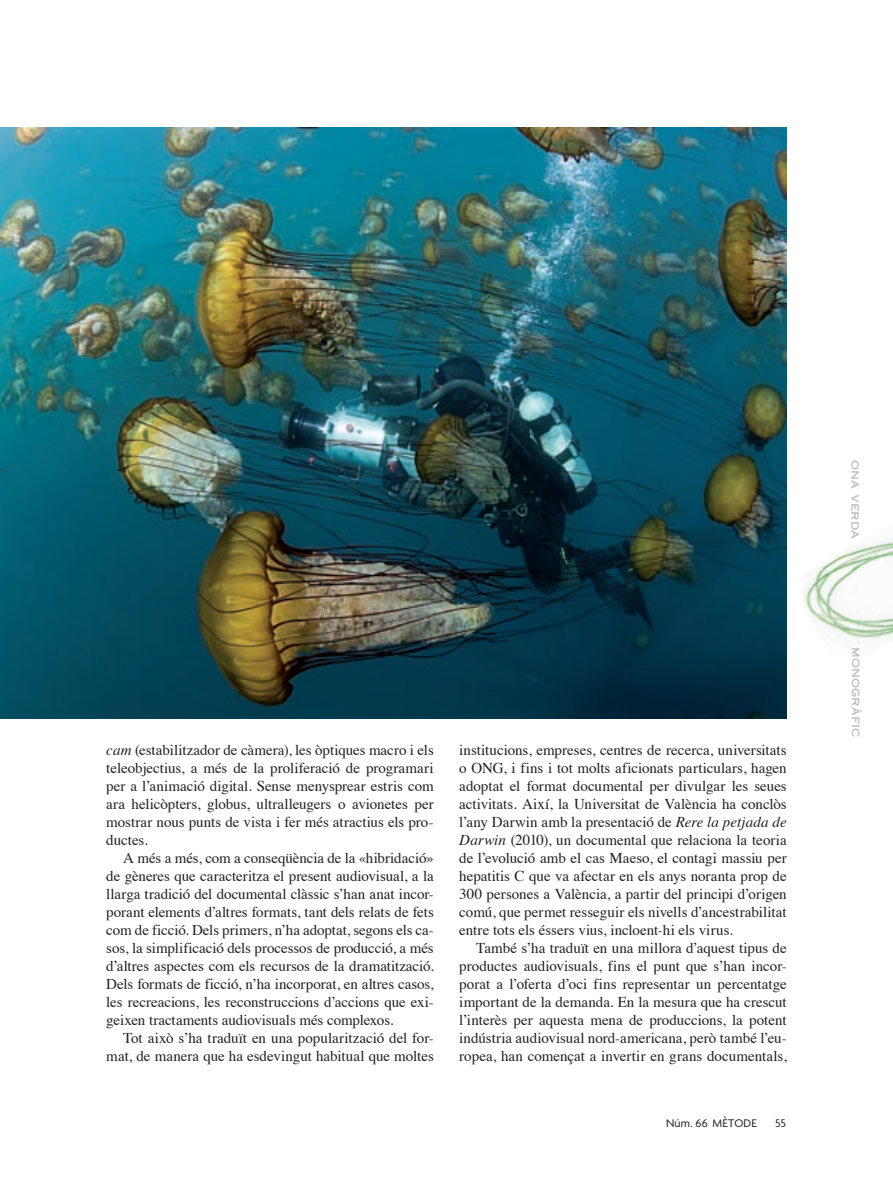
<style>
.page{position:relative;width:893px;height:1191px;background:#fff}
.page>*{position:absolute;margin:0;border:0;box-sizing:border-box;transform-origin:0 0}
.t1{font:15px/18px "Times";color:#231f20;text-align:justify}
.t2{font:12px "Copperplate Thirty One AB";letter-spacing:.005em;color:#bcbdc0}
.t3{font:12px "Agenda";letter-spacing:.025em;color:#231f20}
.s1{font-style:italic}
</style>
<div class="page">
<img style="left:804px;top:537px;width:89px;height:107px">
<img style="left:0;top:128px;width:787px;height:590px">
<p class="t1" style="left:106px;top:742px;width:329px"><span class="s1">cam</span> (estabilitzador de càmera), les òptiques macro i els teleobjectius, a més de la proliferació de programari per a l’animació digital. Sense menysprear estris com ara helicòpters, globus, ultralleugers o avionetes per mostrar nous punts de vista i fer més atractius els pro&shy;ductes.</p>
<p class="t1" style="left:106px;top:850px;width:329px;text-indent:17px">A més a més, com a conseqüència de la «hibridació» de gèneres que caracteritza el present audiovisual, a la llarga tradició del documental clàssic s’han anat incor&shy;porant elements d’altres formats, tant dels relats de fets com de ficció. Dels primers, n’ha adoptat, segons els ca&shy;sos, la simplificació dels processos de producció, a més d’altres aspectes com els recursos de la dramatització.<br>Dels formats de ficció, n’ha incorporat, en altres casos, les recreacions, les reconstruccions d’accions que exi&shy;geixen tractaments audiovisuals més complexos.</p>
<p class="t1" style="left:106px;top:1030px;width:329px;text-align:right">Tot això s’ha traduït en una popularització del for&shy;mat, de manera que ha esdevingut habitual que moltes</p>
<p class="t1" style="left:459px;top:742px;width:329px">institucions, empreses, centres de recerca, universitats o ONG, i fins i tot molts aficionats particulars, hagen adoptat el format documental per divulgar les seues activitats. Així, la Universitat de València ha conclòs l’any Darwin amb la presentació de <span class="s1">Rere la petjada de Darwin</span> (2010), un documental que relaciona la teoria de l’evolució amb el cas Maeso, el contagi massiu per hepatitis C que va afectar en els anys noranta prop de 300 persones a València, a partir del principi d’origen comú, que permet resseguir els nivells d’ancestrabilitat entre tots els éssers vius, incloent-hi els virus.</p>
<p class="t1" style="left:459px;top:940px;width:329px;text-indent:17px">També s’ha traduït en una millora d’aquest tipus de productes audiovisuals, fins el punt que s’han incor&shy;porat a l’oferta d’oci fins representar un percentatge important de la demanda. En la mesura que ha crescut l’interès per aquesta mena de produccions, la potent indústria audiovisual nord-americana, però també l’eu&shy;ropea, han començat a invertir en grans documentals,</p>
<p class="t3" style="left:666px;top:1118px;width:92px">Núm. 66 MÈTODE</p>
<p class="t3" style="left:775px;top:1118px;width:12px">55</p>
<p class="t2" style="left:863px;top:460px;width:79px;rotate:90deg">ona verda</p>
<p class="t2" style="left:863px;top:647px;width:92px;rotate:90deg">monogràfic</p>
</div>
